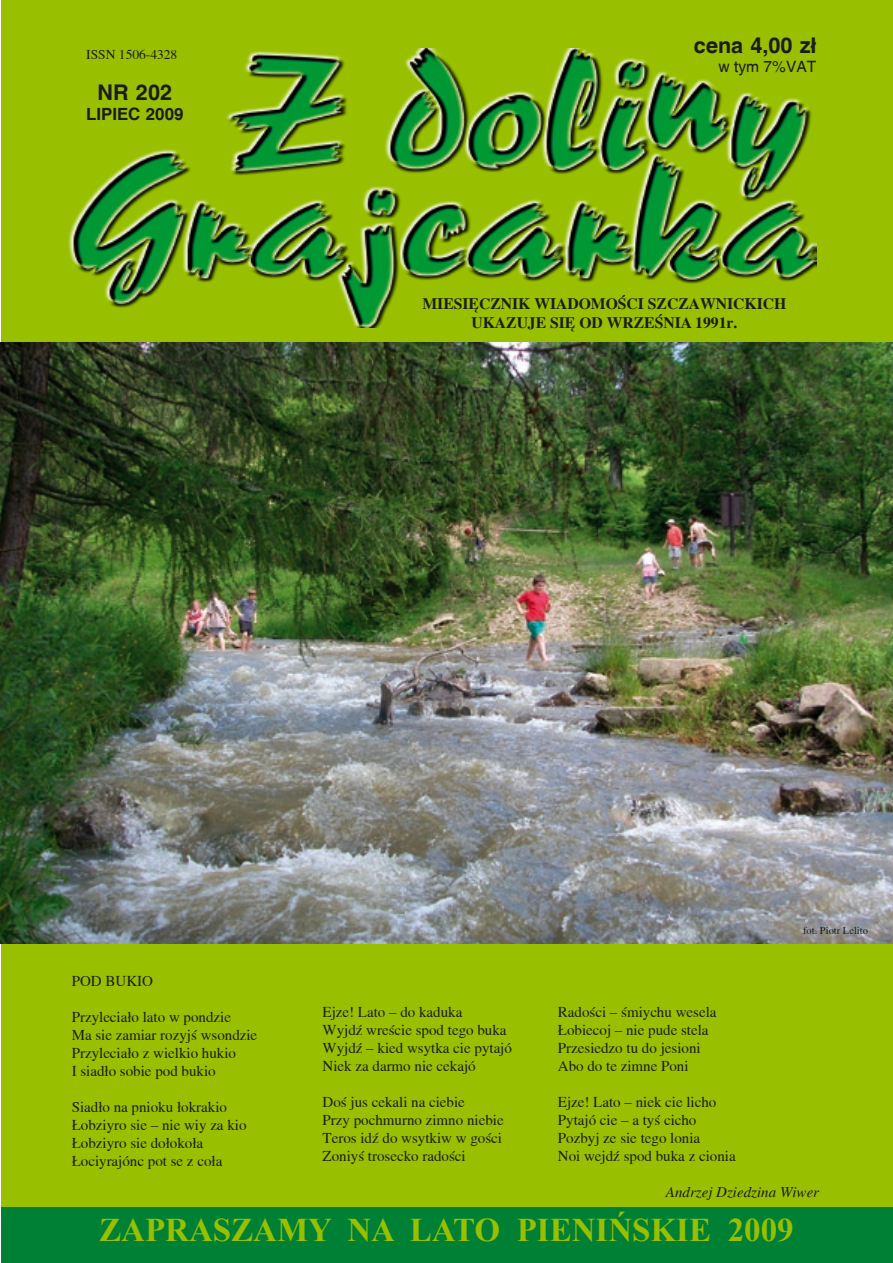
<style>
.page{position:relative;width:893px;height:1263px;background:#fff}
.page>*{position:absolute;margin:0;border:0;box-sizing:border-box;transform-origin:0 0}
.t1{font:700 33px "Times New Roman";color:#99c000}
.t2{font:700 21.6px "Switzerland";color:#1b1c20}
.t3{font:700 16.8px "Switzerland";color:#1b1c20}
.t4{font:700 15.6px/18.8px "Toronto";color:#1b1c20;text-align:center}
.t5{font:15.6px "Switzerland";color:#1b1c20}
.t6{font:15px/18px "Toronto";color:#1b1c20}
.t7{font:italic 15px "Toronto";color:#1b1c20}
.t8{font:13.5px "Toronto";color:#1b1c20}
.t9{font:10.5px "Toronto";color:#1b1c20}
</style>
<div class="page">
<div style="left:1px;top:0;width:892px;height:1263px;background:#99c000"></div>
<img style="left:68px;top:49px;width:748px;height:278px">
<img style="left:0;top:342px;width:893px;height:601px">
<div style="left:1px;top:1208px;width:892px;height:55px;background:#008034"></div>
<p class="t8" style="left:86px;top:47px;width:93px">ISSN 1506-4328</p>
<h2 class="t2" style="left:98px;top:79px;width:76px">NR 202</h2>
<p class="t3" style="left:86px;top:104px;width:99px">LIPIEC 2009</p>
<h2 class="t2" style="left:694px;top:32px;width:124px">cena 4,00 z³</h2>
<p class="t5" style="left:718px;top:57px;width:99px">w tym 7%VAT</p>
<p class="t4" style="left:422px;top:294px;width:365px">MIESIĘCZNIK WIADOMOŚCI SZCZAWNICKICH<br>UKAZUJE SIĘ OD WRZEŚNIA 1991r.</p>
<p class="t9" style="left:803px;top:925px;width:66px">fot. Piotr Lelito</p>
<p class="t6" style="left:72px;top:971px;width:83px">POD BUKIO</p>
<p class="t6" style="left:72px;top:1007px;width:187px">Przyleciało lato w pondzie<br>Ma sie zamiar rozyjś wsondzie<br>Przyleciało z wielkio hukio<br>I siadło sobie pod bukio</p>
<p class="t6" style="left:72px;top:1097px;width:176px">Siadło na pnioku łokrakio<br>Łobziyro sie – nie wiy za kio<br>Łobziyro sie dołokoła<br>Łociyrajónc pot se z coła</p>
<p class="t6" style="left:558px;top:1003px;width:160px">Radości – śmiychu wesela<br>Łobiecoj – nie pude stela<br>Przesiedzo tu do jesioni<br>Abo do te zimne Poni</p>
<p class="t6" style="left:558px;top:1093px;width:179px">Ejze! Lato – niek cie licho<br>Pytajó cie – a tyś cicho<br>Pozbyj ze sie tego lonia<br>Noi wejdź spod buka z cionia</p>
<p class="t7" style="left:666px;top:1183px;width:155px">Andrzej Dziedzina Wiwer</p>
<h1 class="t1" style="left:99px;top:1207px;width:696px">ZAPRASZAMY NA LATO PIENIŃSKIE 2009</h1>
<p class="t6" style="left:323px;top:1003px;width:191px">Ejze! Lato – do kaduka<br>Wyjdź wreście spod tego buka<br>Wyjdź – kied wsytka cie pytajó<br>Niek za darmo nie cekajó</p>
<p class="t6" style="left:323px;top:1093px;width:183px">Doś jus cekali na ciebie<br>Przy pochmurno zimno niebie<br>Teros idź do wsytkiw w gości<br>Zoniyś trosecko radości</p>
</div>
